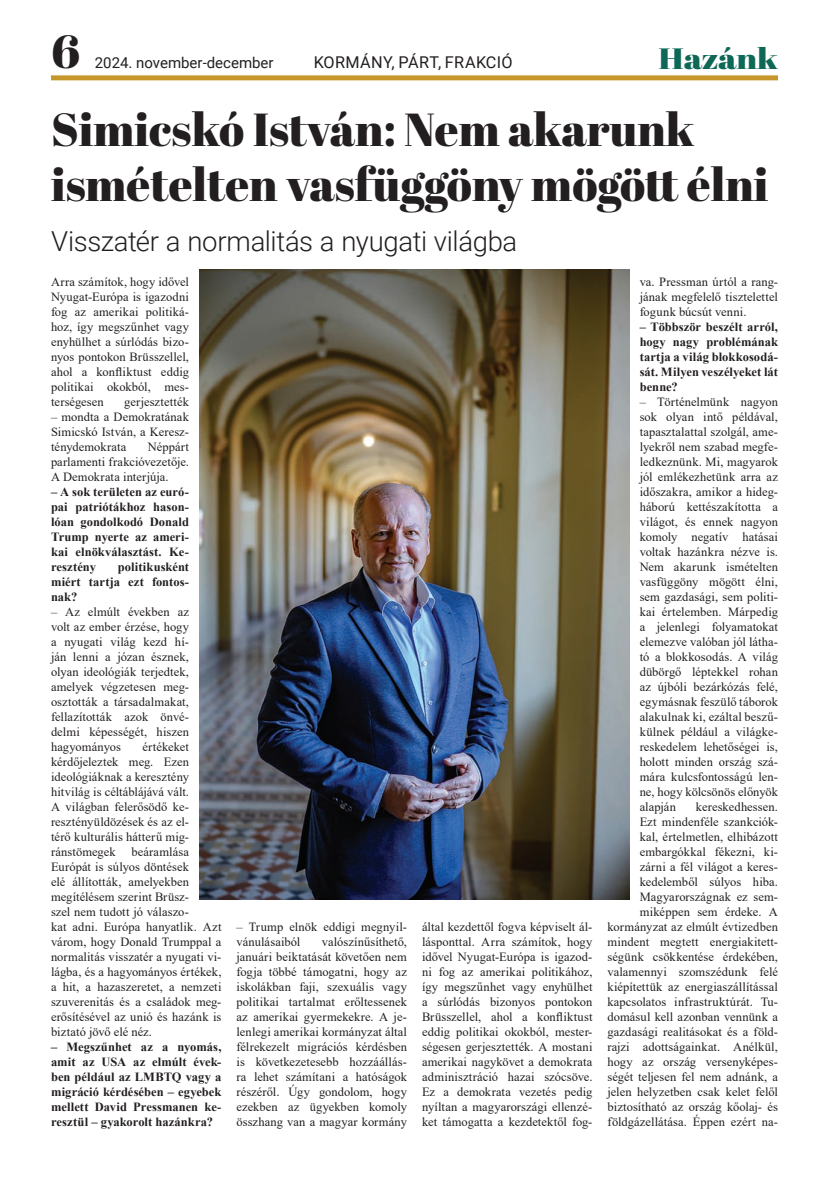
<style>
.page{position:relative;width:832px;height:1188px;background:#fff}
.page>*{position:absolute;margin:0;border:0;box-sizing:border-box;transform-origin:0 0}
.t1{font:46.25px/55.5px "Abril Fatface";color:#231f20}
.t2{font:29.38px "Abril Fatface";letter-spacing:-.01em;color:#0d6855;scale:1.15 1}
.t3{font:300 27.5px "Roboto";letter-spacing:-.01em;color:#231f20}
.t4{font:16.25px "Roboto";letter-spacing:.02em;color:#231f20}
.t5{font:15px "Roboto";color:#231f20}
.t6{font:12.5px/15px "Times New Roman";letter-spacing:.005em;color:#231f20;text-align:justify}
.t7{font:700 12.5px/15px "Times New Roman";letter-spacing:.005em;color:#231f20;text-align:justify}
.s1{font-family:"Abril Fatface";font-size:46.25px}
</style>
<div class="page">
<div style="left:51px;top:75px;width:726px;height:5px;background:#c8972b"></div>
<img style="left:200px;top:270px;width:429px;height:629px">
<p class="t5" style="left:52px;top:52px;width:223px"><span class="s1">6</span> 2024. november-december</p>
<h3 class="t4" style="left:313px;top:50px;width:200px">KORMÁNY, PÁRT, FRAKCIÓ</h3>
<h2 class="t2" style="left:658px;top:38px;width:105px">Hazánk</h2>
<h1 class="t1" style="left:51px;top:100px;width:718px">Simicskó István: Nem akarunk ismételten vasfüggöny mögött élni</h1>
<h3 class="t3" style="left:51px;top:221px;width:467px">Visszatér a normalitás a nyugati világba</h3>
<p class="t6" style="left:51px;top:273px;width:139px">Arra számítok, hogy idővel Nyugat-Európa is igazodni fog az amerikai politiká&shy;hoz, így megszűnhet vagy enyhülhet a súrlódás bizo&shy;nyos pontokon Brüsszellel, ahol a konfliktust eddig politikai okokból, mes&shy;terségesen</p>
<p class="t6" style="left:639px;top:273px;width:140px">va. Pressman úrtól a rang&shy;jának megfelelő tisztelettel fogunk búcsút venni.</p>
<p class="t7" style="left:639px;top:318px;width:140px">– Többször beszélt arról, hogy nagy problémának tartja a világ blokkosodá&shy;sát. Milyen veszélyeket lát benne?</p>
<p class="t6" style="left:639px;top:393px;width:140px">– Történelmünk nagyon sok olyan intő példával, tapasztalattal szolgál, ame&shy;lyekről nem szabad megfe&shy;ledkeznünk. Mi, magyarok jól emlékezhetünk arra az időszakra, amikor a hideg&shy;háború kettészakította a világot, és ennek nagyon komoly negatív hatásai voltak hazánkra nézve is.<br>Nem akarunk ismételten vasfüggöny mögött élni, sem gazdasági, sem politi&shy;kai értelemben. Márpedig a jelenlegi folyamatokat elemezve valóban jól látha&shy;tó a blokkosodás. A világ dübörgő léptekkel rohan az újbóli bezárkózás felé, egymásnak feszülő táborok alakulnak ki, ezáltal beszű&shy;külnek például a világke&shy;reskedelem lehetőségei is, holott minden ország szá&shy;mára kulcsfontosságú len&shy;ne, hogy kölcsönös előnyök alapján</p>
<p class="t6" style="left:124px;top:393px;width:66px">gerjesztették</p>
<p class="t6" style="left:51px;top:408px;width:139px">– mondta a Demokratának Simicskó István, a Keresz&shy;ténydemokrata</p>
<p class="t6" style="left:51px;top:438px;width:139px;text-indent:97px">Néppárt parlamenti frakcióvezetője.<br>A Demokrata interjúja.</p>
<p class="t7" style="left:51px;top:483px;width:139px">– A sok területen az euró&shy;pai patriótákhoz hason&shy;lóan gondolkodó Donald Trump nyerte az ameri&shy;kai elnökválasztást. Ke&shy;resztény</p>
<p class="t7" style="left:51px;top:558px;width:139px;text-indent:67px">politikusként miért tartja ezt fontos&shy;nak?</p>
<p class="t6" style="left:51px;top:603px;width:139px">– Az elmúlt években az volt az ember érzése, hogy a nyugati világ kezd hí&shy;ján lenni a józan észnek, olyan ideológiák terjedtek, amelyek végzetesen meg&shy;osztották a társadalmakat, fellazították azok önvé&shy;delmi képességét, hiszen hagyományos</p>
<p class="t6" style="left:51px;top:738px;width:139px;text-indent:91px">értékeket kérdőjeleztek meg. Ezen ideológiáknak a keresztény hitvilág is céltáblájává vált.<br>A világban felerősödő ke&shy;resztényüldözések és az el&shy;térő kulturális hátterű mig&shy;ránstömegek</p>
<p class="t6" style="left:607px;top:798px;width:172px;text-align:right">kereskedhessen.<br>Ezt mindenféle szankciók-<br>kal, értelmetlen, elhibázott embargókkal fékezni, ki-<br>zárni a fél világot a keres&shy;kedelemből súlyos hiba.<br>Magyarországnak ez sem&shy;miképpen sem érdeke. A kormányzat az elmúlt évtizedben mindent megtett energiakitett&shy;ségünk csökkentése érdekében, valamennyi szomszédunk felé kiépítettük az energiaszállítással kapcsolatos infrastruktúrát. Tu&shy;domásul kell azonban vennünk a gazdasági realitásokat és a föld&shy;rajzi adottságainkat. Anélkül, hogy az ország versenyképes&shy;ségét teljesen fel nem adnánk, a jelen helyzetben csak kelet felől biztosítható az ország kőolaj- és földgázellátása. Éppen ezért na-</p>
<p class="t6" style="left:51px;top:843px;width:172px;text-align:left;text-indent:80px">beáramlása<br>Európát is súlyos döntések<br>elé állították, amelyekben megítélésem szerint Brüs -<br>szel nem tudott jó válaszo-<br>kat adni. Európa hanyatlik. Azt várom, hogy Donald Trumppal a normalitás visszatér a nyugati vi&shy;lágba, és a hagyományos értékek, a hit, a hazaszeretet, a nemzeti szuverenitás és a családok meg&shy;erősítésével az unió és hazánk is biztató jövő elé néz.</p>
<p class="t7" style="left:51px;top:1038px;width:172px">– Megszűnhet az a nyomás, amit az USA az elmúlt évek&shy;ben például az LMBTQ vagy a migráció kérdésében – egyebek mellett David Pressmanen ke&shy;resztül – gyakorolt hazánkra?</p>
<p class="t6" style="left:422px;top:918px;width:172px">által kezdettől fogva képviselt ál&shy;lásponttal. Arra számítok, hogy idővel Nyugat-Európa is igazod&shy;ni fog az amerikai politikához, így megszűnhet vagy enyhülhet a súrlódás bizonyos pontokon Brüsszellel, ahol a konfliktust eddig politikai okokból, mester&shy;ségesen gerjesztették. A mostani amerikai nagykövet a demokrata adminisztráció hazai szócsöve.<br>Ez a demokrata vezetés pedig nyíltan a magyarországi ellenzé&shy;ket támogatta a kezdetektől fog-</p>
<p class="t6" style="left:236px;top:918px;width:172px">– Trump elnök eddigi megnyil&shy;vánulásaiból</p>
<p class="t6" style="left:236px;top:933px;width:172px;text-indent:85px">valószínűsíthető, januári beiktatását követően nem fogja többé támogatni, hogy az iskolákban faji, szexuális vagy politikai tartalmat erőltessenek az amerikai gyermekekre. A je&shy;lenlegi amerikai kormányzat által félrekezelt migrációs kérdésben is következetesebb hozzáállás&shy;ra lehet számítani a hatóságok részéről. Úgy gondolom, hogy ezekben az ügyekben komoly összhang van a magyar kormány</p>
</div>
